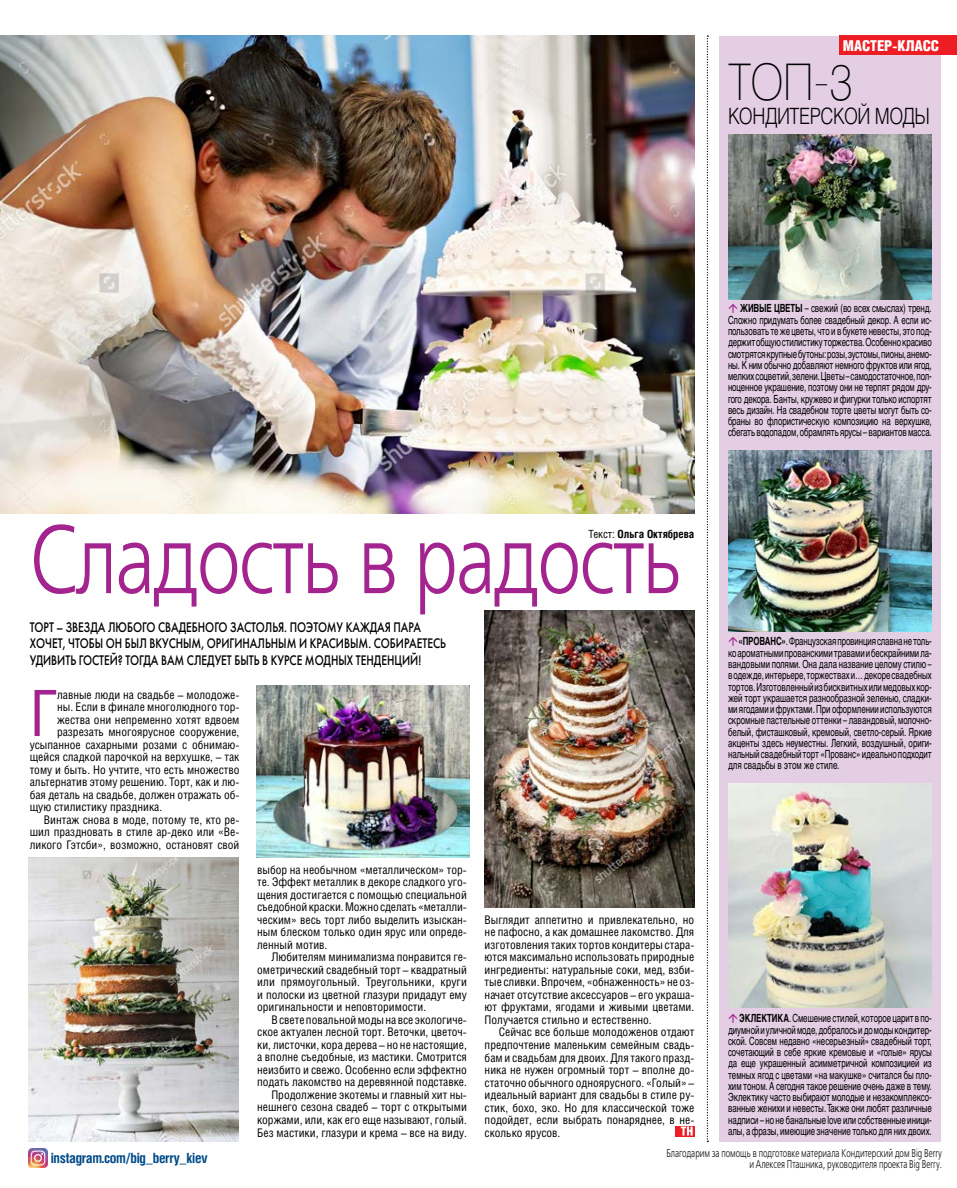
<style>
.page{position:relative;width:957px;height:1188px;background:#fff}
.page>*{position:absolute;margin:0;border:0;box-sizing:border-box;transform-origin:0 0}
.t1{font:97.12px "Free Set C";letter-spacing:-.025em;color:#a3238f;scale:.8 1}
.t2{font:64px "Helios Cond C";color:#a3238f}
.t3{font:50px "Helios Thin C";color:#000;scale:.9 1}
.t4{font:22.5px "Helios Light C";letter-spacing:-.025em;color:#000;scale:.8 1}
.t5{font:15px "Helios Cond Black C";letter-spacing:.02em;color:#fff}
.t6{font:700 14.12px "Helios Cond C";letter-spacing:-.02em;color:#004b88}
.t7{font:13.75px/16.5px "Futura Futuris C";color:#000;scale:.8 1}
.t8{font:11.88px/12.5px "Helios Cond C";color:#000;text-align:justify}
.t9{font:11.25px/11.2px "Helvetica Cyr Upright";color:#000;text-align:justify;scale:.7 1}
.t10{font:11.25px/11.2px "Free Set C";color:#000;text-align:right;scale:.7 1}
.t11{font:700 11.25px "Helios Cond C";color:#000}
.t12{font:7.5px "Helios C";color:#000;scale:.9 1}
.s1{font-family:"Helvetica Cyr";font-weight:700}
.s2{font-weight:400}
.s3{font-weight:700}
.s4{font-family:"Free Set Extra Bold C";font-size:12.5px}
</style>
<div class="page">
<div style="left:719px;top:36px;width:221px;height:1105px;background:#e4cee4"></div>
<img style="left:0;top:35px;width:694px;height:478px">
<div style="left:839px;top:35px;width:118px;height:20px;background:#ed1d24"></div>
<svg style="left:707px;top:35px;width:1px;height:1106px"></svg>
<img style="left:29px;top:1148px;width:18px;height:18px">
<svg style="left:675px;top:1126px;width:19px;height:9px"></svg>
<svg style="left:681px;top:1126px;width:11px;height:9px"></svg>
<img style="left:728px;top:450px;width:204px;height:181px">
<img style="left:728px;top:783px;width:204px;height:224px">
<img style="left:28px;top:857px;width:210px;height:284px">
<img style="left:484px;top:610px;width:210px;height:296px">
<img style="left:728px;top:134px;width:204px;height:165px">
<img style="left:257px;top:685px;width:212px;height:172px">
<p class="t5" style="left:843px;top:37px;width:98px">Мастер-класс</p>
<h3 class="t3" style="left:728px;top:54px;width:140px">Топ-3</h3>
<h3 class="t4" style="left:728px;top:102px;width:254px">кондитерской моды</h3>
<p class="t9" style="left:728px;top:303px;width:293px;text-indent:12px"><span class="s1">Живые цветы</span> – свежий (во всех смыслах) тренд.<br>Сложно придумать более свадебный декор. А если ис&shy;пользовать те же цветы, что и в букете невесты, это под&shy;держит общую стилистику торжества. Особенно красиво смотрятся крупные бутоны: розы, эустомы, пионы, анемо&shy;ны. К ним обычно добавляют немного фруктов или ягод, мелких соцветий, зелени. Цветы – самодостаточное, пол&shy;ноценное украшение, поэтому они не терпят рядом дру&shy;гого декора. Банты, кружево и фигурки только испортят весь дизайн. На свадебном торте цветы могут быть со&shy;браны во флористическую композицию на верхушке, сбегать водопадом, обрамлять ярусы – вариантов масса.</p>
<h1 class="t1" style="left:30px;top:508px;width:820px">Сладость в радость</h1>
<p class="t7" style="left:30px;top:618px;width:522px">Торт – звезда любого свадебного застолья. П оэтому каждая пара хочет, чтобы он был вкусным, оригинальным и красивым. Собираетесь удивить гостей? Тогда вам следует быть в курсе модных тенденций!</p>
<p class="t11" style="left:588px;top:527px;width:107px"><span class="s2">Текст:</span> Ольга Октябрева</p>
<h2 class="t2" style="left:30px;top:674px;width:29px">Г</h2>
<p class="t8" style="left:57px;top:687px;width:184px">лавные люди на свадьбе – молодоже-</p>
<p class="t8" style="left:57px;top:700px;width:184px">ны. Если в финале многолюдного тор-</p>
<p class="t8" style="left:57px;top:712px;width:184px">жества они непременно хотят вдвоем</p>
<p class="t8" style="left:57px;top:725px;width:184px">разрезать многоярусное сооружение,</p>
<p class="t8" style="left:30px;top:737px;width:211px">усыпанное сахарными розами с обнимаю-</p>
<p class="t8" style="left:30px;top:750px;width:211px">щейся сладкой парочкой на верхушке, – так</p>
<p class="t8" style="left:30px;top:762px;width:211px">тому и быть. Но учтите, что есть множество</p>
<p class="t8" style="left:30px;top:775px;width:211px">альтернатив этому решению. Торт, как и лю-</p>
<p class="t8" style="left:30px;top:787px;width:211px">бая деталь на свадьбе, должен отражать об-</p>
<p class="t8" style="left:30px;top:800px;width:134px">щую стилистику праздника.</p>
<p class="t8" style="left:44px;top:812px;width:197px">Винтаж снова в моде, потому те, кто ре-</p>
<p class="t8" style="left:30px;top:825px;width:211px">шил праздновать в стиле ар-деко или «Ве-</p>
<p class="t8" style="left:30px;top:837px;width:211px">ликого Гэтсби», возможно, остановят свой</p>
<p class="t8" style="left:257px;top:862px;width:211px">выбор на необычном «металлическом» тор&shy;те. Эффект металлик в декоре сладкого уго&shy;щения достигается с помощью специальной съедобной краски. Можно сделать «металли&shy;ческим» весь торт либо выделить изыскан&shy;ным блеском только один ярус или опреде&shy;ленный мотив.</p>
<p class="t8" style="left:257px;top:950px;width:211px;text-indent:14px">Любителям минимализма понравится ге&shy;ометрический свадебный торт – квадратный или прямоугольный. Треугольники, круги и полоски из цветной глазури придадут ему оригинальности и неповторимости.</p>
<p class="t8" style="left:257px;top:1012px;width:211px;text-align:right">Всвете повальной моды на все экологиче&shy;ское актуален лесной торт. Веточки, цветоч&shy;ки, листочки, кора дерева – но не настоящие, а вполне съедобные, из мастики. Смотрится неизбито и свежо. Особенно если эффектно подать лакомство на деревянной подставке.<br>Продолжение экотемы и главный хит ны&shy;нешнего сезона свадеб – торт с открытыми коржами, или, как его еще называют, голый.<br>Без мастики, глазури и крема – все на виду.</p>
<p class="t8" style="left:484px;top:912px;width:211px">Выглядит аппетитно и привлекательно, но не пафосно, а как домашнее лакомство. Для изготовления таких тортов кондитеры стара&shy;ются максимально использовать природные ингредиенты: натуральные соки, мед, взби&shy;тые сливки. Впрочем, «обнаженность» не оз&shy;начает отсутствие аксессуаров – его украша&shy;ют фруктами, ягодами и живыми цветами.<br>Получается стильно и естественно.</p>
<p class="t8" style="left:484px;top:1025px;width:211px;text-indent:14px">Сейчас все больше молодоженов отдают предпочтение маленьким семейным свадь&shy;бам и свадьбам для двоих. Для такого празд&shy;ника не нужен огромный торт – вполне до&shy;статочно обычного одноярусного. «Голый» – идеальный вариант для свадьбы в стиле ру&shy;стик, бохо, эко. Но для классической тоже подойдет, если выбрать понаряднее, в не&shy;сколько ярусов.</p>
<p class="t9" style="left:728px;top:635px;width:293px;text-indent:10px"><span class="s1">«Прованс»</span>. Французская провинция славна нетоль&shy;ко ароматными прованскими травами ибескрайними ла&shy;вандовыми полями. Она дала название целому стилю – водежде, интерьере, торжествах и… декоре свадебных тортов. Изготовленный из бисквитных или медовых кор&shy;жей торт украшается разнообразной зеленью, сладки&shy;ми ягодами и фруктами. При оформлении используются скромные пастельные оттенки – лавандовый, молочно&shy;белый, фисташковый, кремовый, светло-серый. Яркие акценты здесь неуместны. Легкий, воздушный, ориги&shy;нальный свадебный торт «Прованс» идеально подходит для свадьбы в этом же стиле.</p>
<p class="t9" style="left:728px;top:1012px;width:293px;text-indent:11px"><span class="s1">Эклектика</span>. Смешение стилей, которое царит в по&shy;диумной иуличной моде, добралось идо моды кондитер&shy;ской. Совсем недавно «несерьезный» свадебный торт, сочетающий в себе яркие кремовые и «голые» ярусы да еще украшенный асимметричной композицией из темных ягод с цветами «на макушке» считался бы пло&shy;хим тоном. А сегодня такое решение очень даже в тему.<br>Эклектику часто выбирают молодые и незакомплексо&shy;ванные женихи и невесты. Также они любят различные надписи – но не банальные love или собственные иници&shy;алы, а фразы, имеющие значение только для них двоих.</p>
<p class="t6" style="left:51px;top:1149px;width:158px">instagram.com/big_berry_kiev</p>
<p class="t10" style="left:666px;top:1147px;width:395px">Благодарим за помощь в подготовке материала Кондитерский дом Big Berry и Алексея Пташника, руководителя проекта Big Berry.</p>
<p class="t12" style="left:814px;top:1157px;width:127px">«Теленеделя» <span class="s3">№43</span> ’2016 <span class="s4">51</span></p>
</div>
